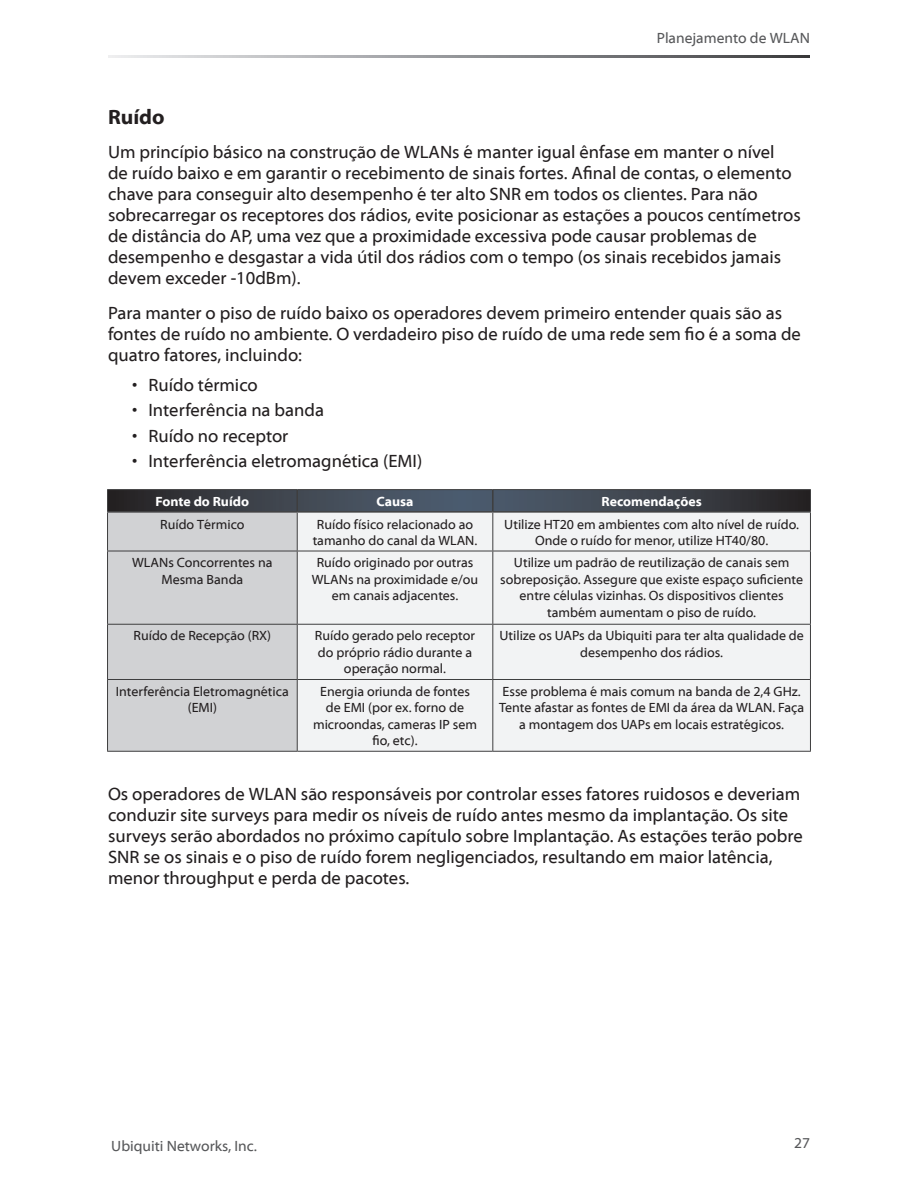
<style>
.page{position:relative;width:918px;height:1188px;background:#fff}
.page>*{position:absolute;margin:0;border:0;box-sizing:border-box;transform-origin:0 0}
.Heading_1{font:700 21px "Myriad Web Pro";color:#231f20}
.Body{font:18px/21px "Myriad Web Pro";color:#231f20}
.t1{font:15px "Myriad Web Pro";color:#57585a}
.Table_Text{font:13.5px/16.5px "Myriad Web Pro";color:#231f20;text-align:center}
.Table_Header{font:700 13.5px "Myriad Web Pro";color:#fff}
</style>
<div class="page">
<svg style="left:108px;top:56px;width:702px;height:1px"></svg>
<div style="left:108px;top:513px;width:189px;height:238px;background:#d1d2d4"></div>
<div style="left:298px;top:513px;width:512px;height:238px;background:#f2f3f4"></div>
<hr style="left:107px;top:489px;width:190px;height:1px;background:#3e3e3f">
<hr style="left:297px;top:489px;width:196px;height:1px;background:#3e3e3f">
<hr style="left:493px;top:489px;width:318px;height:1px;background:#3e3e3f">
<svg style="left:107px;top:490px;width:704px;height:21px;background:#3c434c"></svg>
<hr style="left:296px;top:490px;width:2px;height:21px;background:#3e3e3f">
<hr style="left:492px;top:490px;width:2px;height:21px;background:#3e3e3f">
<hr style="left:107px;top:511px;width:190px;height:2px;background:#3e3e3f">
<hr style="left:297px;top:511px;width:196px;height:2px;background:#3e3e3f">
<hr style="left:493px;top:511px;width:318px;height:2px;background:#3e3e3f">
<hr style="left:107px;top:513px;width:1px;height:38px;background:#3e3e3f">
<hr style="left:297px;top:513px;width:1px;height:38px;background:#3e3e3f">
<hr style="left:492px;top:513px;width:1px;height:38px;background:#3e3e3f">
<hr style="left:810px;top:513px;width:1px;height:38px;background:#3e3e3f">
<hr style="left:107px;top:551px;width:190px;height:1px;background:#3e3e3f">
<hr style="left:107px;top:551px;width:1px;height:73px;background:#3e3e3f">
<hr style="left:297px;top:551px;width:196px;height:1px;background:#3e3e3f">
<hr style="left:297px;top:551px;width:1px;height:73px;background:#3e3e3f">
<hr style="left:493px;top:551px;width:318px;height:1px;background:#3e3e3f">
<hr style="left:492px;top:551px;width:1px;height:73px;background:#3e3e3f">
<hr style="left:810px;top:551px;width:1px;height:73px;background:#3e3e3f">
<hr style="left:107px;top:624px;width:190px;height:1px;background:#3e3e3f">
<hr style="left:107px;top:625px;width:1px;height:54px;background:#3e3e3f">
<hr style="left:297px;top:624px;width:196px;height:1px;background:#3e3e3f">
<hr style="left:297px;top:625px;width:1px;height:54px;background:#3e3e3f">
<hr style="left:493px;top:624px;width:318px;height:1px;background:#3e3e3f">
<hr style="left:492px;top:625px;width:1px;height:54px;background:#3e3e3f">
<hr style="left:810px;top:625px;width:1px;height:54px;background:#3e3e3f">
<hr style="left:107px;top:679px;width:190px;height:1px;background:#3e3e3f">
<hr style="left:107px;top:680px;width:1px;height:71px;background:#3e3e3f">
<hr style="left:297px;top:679px;width:196px;height:1px;background:#3e3e3f">
<hr style="left:297px;top:680px;width:1px;height:71px;background:#3e3e3f">
<hr style="left:493px;top:679px;width:318px;height:1px;background:#3e3e3f">
<hr style="left:492px;top:680px;width:1px;height:71px;background:#3e3e3f">
<hr style="left:810px;top:680px;width:1px;height:71px;background:#3e3e3f">
<hr style="left:107px;top:751px;width:190px;height:1px;background:#3e3e3f">
<hr style="left:297px;top:751px;width:196px;height:1px;background:#3e3e3f">
<hr style="left:493px;top:751px;width:318px;height:1px;background:#3e3e3f">
<p class="t1" style="left:657px;top:30px;width:155px">Planejamento de WLAN</p>
<p class="Heading_1" style="left:108px;top:105px;width:58px">Ruído</p>
<p class="Body" style="left:108px;top:142px;width:694px">Um princípio básico na construção de WLANs é manter igual ênfase em manter o nível<br>de ruído baixo e em garantir o recebimento de sinais fortes. Afinal de contas, o elemento chave para conseguir alto desempenho é ter alto SNR em todos os clientes. Para não sobrecarregar os receptores dos rádios, evite posicionar as estações a poucos centímetros de distância do AP, uma vez que a proximidade excessiva pode causar problemas de desempenho e desgastar a vida útil dos rádios com o tempo (os sinais recebidos jamais devem exceder -10dBm).</p>
<p class="Body" style="left:108px;top:303px;width:694px">Para manter o piso de ruído baixo os operadores devem primeiro entender quais são as fontes de ruído no ambiente. O verdadeiro piso de ruído de uma rede sem fio é a soma de quatro fatores, incluindo:</p>
<p class="Body" style="left:132px;top:375px;width:127px">• Ruído térmico</p>
<p class="Body" style="left:132px;top:400px;width:194px">• Interferência na banda</p>
<p class="Body" style="left:132px;top:425px;width:158px">• Ruído no receptor</p>
<p class="Body" style="left:132px;top:451px;width:292px">• Interferência eletromagnética (EMI)</p>
<p class="Table_Header" style="left:156px;top:494px;width:95px">Fonte do Ruído</p>
<p class="Table_Header" style="left:377px;top:494px;width:38px">Causa</p>
<p class="Table_Header" style="left:602px;top:494px;width:102px">Recomendações</p>
<p class="Table_Text" style="left:160px;top:516px;width:86px">Ruído Térmico</p>
<p class="Table_Text" style="left:313px;top:516px;width:166px">Ruído físico relacionado ao tamanho do canal da WLAN.</p>
<p class="Table_Text" style="left:504px;top:516px;width:296px">Utilize HT20 em ambientes com alto nível de ruído.<br>Onde o ruído for menor, utilize HT40/80.</p>
<p class="Table_Text" style="left:132px;top:555px;width:142px">WLANs Concorrentes na<br>Mesma Banda</p>
<p class="Table_Text" style="left:312px;top:555px;width:168px">Ruído originado por outras<br>WLANs na proximidade e/ou em canais adjacentes.</p>
<p class="Table_Text" style="left:500px;top:555px;width:304px">Utilize um padrão de reutilização de canais sem sobreposição. Assegure que existe espaço suficiente entre células vizinhas. Os dispositivos clientes também aumentam o piso de ruído.</p>
<p class="Table_Text" style="left:134px;top:628px;width:139px">Ruído de Recepção (RX)</p>
<p class="Table_Text" style="left:315px;top:628px;width:162px">Ruído gerado pelo receptor do próprio rádio durante a operação normal.</p>
<p class="Table_Text" style="left:499px;top:628px;width:306px">Utilize os UAPs da Ubiquiti para ter alta qualidade de desempenho dos rádios.</p>
<p class="Table_Text" style="left:116px;top:683px;width:174px">Interferência Eletromagnética (EMI)</p>
<p class="Table_Text" style="left:313px;top:683px;width:165px">Energia oriunda de fontes de EMI (por ex. forno de microondas, cameras IP sem fio, etc).</p>
<p class="Table_Text" style="left:499px;top:683px;width:307px">Esse problema é mais comum na banda de 2,4 GHz.<br>Tente afastar as fontes de EMI da área da WLAN. Faça a montagem dos UAPs em locais estratégicos.</p>
<p class="Body" style="left:108px;top:784px;width:696px">Os operadores de WLAN são responsáveis por controlar esses fatores ruidosos e deveriam conduzir site surveys para medir os níveis de ruído antes mesmo da implantação. Os site surveys serão abordados no próximo capítulo sobre Implantação. As estações terão pobre SNR se os sinais e o piso de ruído forem negligenciados, resultando em maior latência, menor throughput e perda de pacotes.</p>
<p class="t1" style="left:111px;top:1138px;width:147px">Ubiquiti Networks, Inc.</p>
<p class="t1" style="left:794px;top:1135px;width:17px">27</p>
</div>
